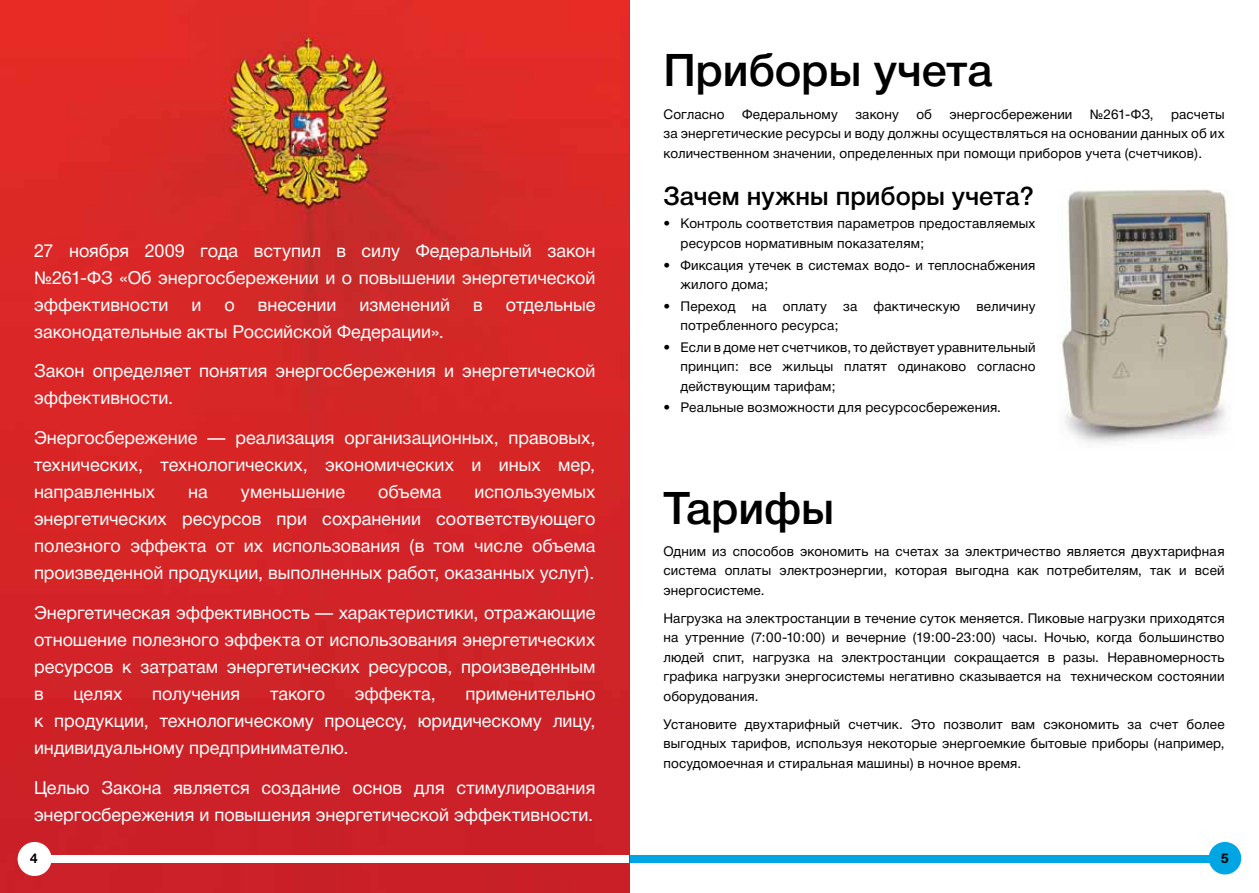
<style>
.page{position:relative;width:1259px;height:893px;background:#fff}
.page>*{position:absolute;margin:0;border:0;box-sizing:border-box;transform-origin:0 0}
.t1{font:500 45px "Helvetica Neue Cyr";letter-spacing:-.005em;color:#000}
.t2{font:500 25.5px "Helvetica Neue Cyr";color:#000}
.t3{font:18px/27px "Helvetica Neue Cyr";color:#fff;text-align:justify}
.t4{font:13.5px/19.5px "Helvetica Neue Cyr";letter-spacing:.01em;color:#000;text-align:justify}
.t5{font:700 13.5px "Helvetica Neue Cyr";color:#000}
</style>
<div class="page">
<div style="left:629px;top:855px;width:594px;height:7px;background:#00a5e4"></div>
<div style="left:1208px;top:842px;width:33px;height:32px;background:#00a5e4;border-radius:50%"></div>
<img style="left:0;top:0;width:629px;height:893px">
<div style="left:35px;top:855px;width:594px;height:7px;background:#fff"></div>
<div style="left:18px;top:842px;width:34px;height:34px;background:#fff;border-radius:50%"></div>
<img style="left:1057px;top:189px;width:172px;height:254px">
<h3 class="t3" style="left:34px;top:237px;width:563px">27 ноября 2009 года вступил в силу Федеральный закон №261-ФЗ «Об энергосбережении и о повышении энергетической эффективности</h3>
<h3 class="t3" style="left:191px;top:291px;width:12px">и</h3>
<h3 class="t3" style="left:224px;top:291px;width:12px">о</h3>
<h3 class="t3" style="left:258px;top:291px;width:80px">внесении</h3>
<h3 class="t3" style="left:359px;top:291px;width:92px">изменений</h3>
<h3 class="t3" style="left:473px;top:291px;width:11px">в</h3>
<h3 class="t3" style="left:506px;top:291px;width:91px">отдельные</h3>
<h3 class="t3" style="left:34px;top:318px;width:411px">законодательные акты Российской Федерации».</h3>
<h3 class="t3" style="left:34px;top:358px;width:563px">Закон определяет понятия энергосбережения и энергетической эффективности.</h3>
<h3 class="t3" style="left:34px;top:424px;width:563px">Энергосбережение — реализация организационных, правовых, технических, технологических, экономических и иных мер, направленных</h3>
<h3 class="t3" style="left:188px;top:478px;width:21px">на</h3>
<h3 class="t3" style="left:241px;top:478px;width:106px">уменьшение</h3>
<h3 class="t3" style="left:378px;top:478px;width:65px">объема</h3>
<h3 class="t3" style="left:34px;top:478px;width:563px;text-indent:440px">используемых энергетических ресурсов при сохранении соответствующего полезного эффекта от их использования (в том числе объема произведенной продукции, выполненных работ, оказанных услуг).</h3>
<h3 class="t3" style="left:34px;top:599px;width:563px">Энергетическая эффективность — характеристики, отражающие отношение полезного эффекта от использования энергетических ресурсов к затратам энергетических ресурсов, произведенным в</h3>
<h3 class="t3" style="left:73px;top:680px;width:50px">целях</h3>
<h3 class="t3" style="left:152px;top:680px;width:90px">получения</h3>
<h3 class="t3" style="left:270px;top:680px;width:57px">такого</h3>
<h3 class="t3" style="left:355px;top:680px;width:82px">эффекта,</h3>
<h3 class="t3" style="left:34px;top:680px;width:563px;text-indent:431px">применительно к продукции, технологическому процессу, юридическому лицу, индивидуальному предпринимателю.</h3>
<h3 class="t3" style="left:34px;top:774px;width:563px">Целью Закона является создание основ для стимулирования энергосбережения и повышения энергетической эффективности.</h3>
<p class="t5" style="left:30px;top:851px;width:9px">4</p>
<h1 class="t1" style="left:663px;top:46px;width:330px">Приборы учета</h1>
<p class="t4" style="left:663px;top:104px;width:62px">Согласно</p>
<p class="t4" style="left:742px;top:104px;width:97px">Федеральному</p>
<p class="t4" style="left:855px;top:104px;width:45px">закону</p>
<p class="t4" style="left:916px;top:104px;width:17px">об</p>
<p class="t4" style="left:949px;top:104px;width:124px">энергосбережении</p>
<p class="t4" style="left:1090px;top:104px;width:65px">№261-ФЗ,</p>
<p class="t4" style="left:663px;top:104px;width:562px;text-indent:508px">расчеты за энергетические ресурсы и воду должны осуществляться на основании данных об их количественном значении, определенных при помощи приборов учета (счетчиков).</p>
<h2 class="t2" style="left:663px;top:182px;width:372px">Зачем нужны приборы учета?</h2>
<p class="t4" style="left:680px;top:214px;width:356px;text-indent:-17px">• Контроль соответствия параметров предоставляемых ресурсов нормативным показателям;</p>
<p class="t4" style="left:680px;top:255px;width:356px;text-indent:-17px">• Фиксация утечек в системах водо- и теплоснабжения жилого дома;</p>
<p class="t4" style="left:680px;top:296px;width:356px;text-indent:-17px">• Переход на оплату за фактическую величину потребленного ресурса;</p>
<p class="t4" style="left:680px;top:337px;width:356px;text-indent:-17px">• Если в доме нет счетчиков, то действует уравнительный принцип: все жильцы платят одинаково согласно действующим тарифам;</p>
<p class="t4" style="left:663px;top:398px;width:339px">• Реальные возможности для ресурсосбережения.</p>
<h1 class="t1" style="left:663px;top:483px;width:172px">Тарифы</h1>
<p class="t4" style="left:663px;top:541px;width:562px">Одним из способов экономить на счетах за электричество является двухтарифная система оплаты электроэнергии, которая выгодна как потребителям, так и всей энергосистеме.</p>
<p class="t4" style="left:663px;top:608px;width:562px">Нагрузка на электростанции в течение суток меняется. Пиковые нагрузки приходятся на утренние (7:00-10:00) и вечерние (19:00-23:00) часы. Ночью, когда большинство людей спит, нагрузка на электростанции сокращается в разы. Неравномерность графика нагрузки энергосистемы негативно сказывается на техническом состоянии оборудования.</p>
<p class="t4" style="left:663px;top:714px;width:562px">Установите двухтарифный счетчик. Это позволит вам сэкономить за счет более выгодных тарифов, используя некоторые энергоемкие бытовые приборы (например, посудомоечная и стиральная машины) в ночное время.</p>
<p class="t5" style="left:1221px;top:851px;width:9px">5</p>
</div>
